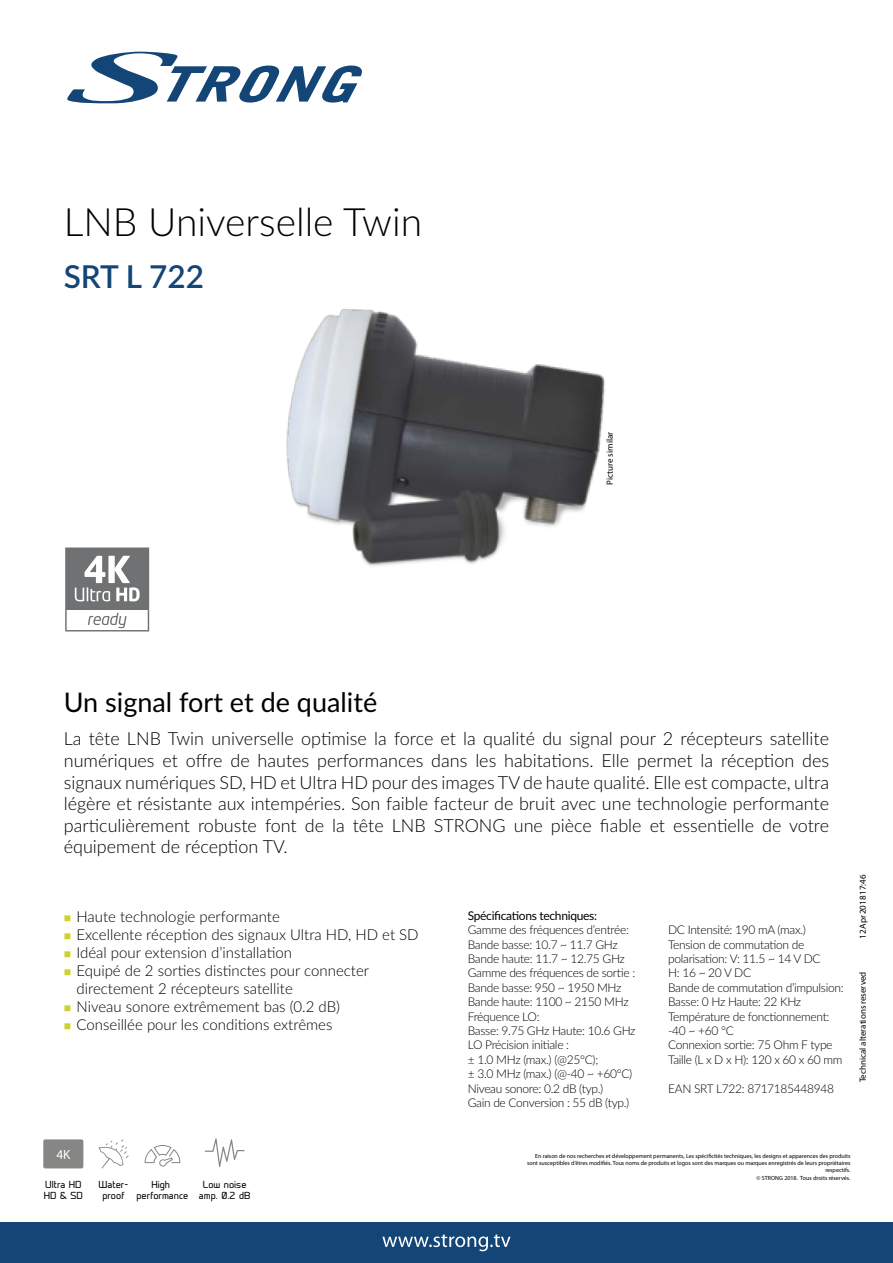
<style>
.page{position:relative;width:893px;height:1263px;background:#fff}
.page>*{position:absolute;margin:0;border:0;box-sizing:border-box;transform-origin:0 0}
.t1{font:300 39px "Lato";color:#000}
.t2{font:600 31.5px "Lato";color:#144577}
.t3{font:27px "Lato";color:#000}
.t4{font:300 18px/21.6px "Lato";color:#000;text-align:justify}
.t5{font:300 15px/18px "Lato";color:#000}
.t6{font:13.35px "Myriad Pro";color:#fff}
.t7{font:300 12px/14.4px "Lato";letter-spacing:-.025em;color:#000}
.t8{font:12px "Lato";letter-spacing:-.025em;color:#000}
.t9{font:9.45px/11.4px "Prime";color:#000;text-align:center}
.t10{font:9px "Myriad Pro";color:#000}
.t11{font:6px/7.2px "Myriad Pro";color:#000;text-align:right}
</style>
<div class="page">
<div style="left:0;top:1222px;width:893px;height:41px;background:#144577"></div>
<svg style="left:382px;top:1234px;width:129px;height:17px"></svg>
<svg style="left:67px;top:52px;width:295px;height:52px"></svg>
<img style="left:286px;top:309px;width:319px;height:257px">
<svg style="left:65px;top:547px;width:84px;height:84px"></svg>
<div style="left:43px;top:1139px;width:40px;height:29px;background:#868685;border-radius:2px"></div>
<svg style="left:205px;top:1138px;width:40px;height:29px"></svg>
<svg style="left:98px;top:1139px;width:31px;height:29px"></svg>
<svg style="left:144px;top:1145px;width:37px;height:22px"></svg>
<h1 class="t1" style="left:64px;top:194px;width:360px">LNB Universelle Twin</h1>
<h2 class="t2" style="left:64px;top:259px;width:142px">SRT L 722</h2>
<p class="t10" style="left:606px;top:485px;width:54px;rotate:-90deg">Picture similar</p>
<h3 class="t3" style="left:64px;top:692px;width:315px">Un signal fort et de qualité</h3>
<p class="t4" style="left:64px;top:727px;width:767px">La tête LNB Twin universelle optimise la force et la qualité du signal pour 2 récepteurs satellite numériques et offre de hautes performances dans les habitations. Elle permet la réception des signaux numériques SD, HD et Ultra HD pour des images TV de haute qualité. Elle est compacte, ultra légère et résistante aux intempéries. Son faible facteur de bruit avec une technologie performante particulièrement robuste font de la tête LNB STRONG une pièce fiable et essentielle de votre équipement de réception TV.</p>
<p class="t5" style="left:77px;top:907px;width:344px">Haute technologie performante<br>Excellente réception des signaux Ultra HD, HD et SD Idéal pour extension d’installation<br>Equipé de 2 sorties distinctes pour connecter directement 2 récepteurs satellite<br>Niveau sonore extrêmement bas (0.2 dB)<br>Conseillée pour les conditions extrêmes</p>
<p class="t8" style="left:468px;top:907px;width:131px">Spécifications techniques:</p>
<p class="t7" style="left:468px;top:922px;width:169px">Gamme des fréquences d’entrée:<br>Bande basse: 10.7 ~ 11.7 GHz<br>Bande haute: 11.7 ~ 12.75 GHz<br>Gamme des fréquences de sortie :<br>Bande basse: 950 ~ 1950 MHz<br>Bande haute: 1100 ~ 2150 MHz<br>Fréquence LO:<br>Basse: 9.75 GHz Haute: 10.6 GHz<br>LO Précision initiale :<br>± 1.0 MHz (max.) (@25°C);<br>± 3.0 MHz (max.) (@-40 ~ +60°C)<br>Niveau sonore: 0.2 dB (typ.)<br>Gain de Conversion : 55 dB (typ.)</p>
<p class="t7" style="left:668px;top:922px;width:177px">DC Intensité: 190 mA (max.)<br>Tension de commutation de polarisation: V: 11.5 ~ 14 V DC<br>H: 16 ~ 20 V DC<br>Bande de commutation d’impulsion:<br>Basse: 0 Hz Haute: 22 KHz<br>Température de fonctionnement: -40 ~ +60 °C<br>Connexion sortie: 75 Ohm F type<br>Taille (L x D x H): 120 x 60 x 60 mm</p>
<p class="t7" style="left:668px;top:1080px;width:168px">EAN SRT L722: 8717185448948</p>
<p class="t10" style="left:859px;top:939px;width:66px;rotate:-90deg">12 Apr 2018 17:46</p>
<p class="t10" style="left:859px;top:1082px;width:112px;rotate:-90deg">Technical alterations reserved</p>
<p class="t6" style="left:56px;top:1146px;width:15px">4K</p>
<p class="t9" style="left:44px;top:1180px;width:41px;text-align:left">Ultra HD<br>HD &amp; SD</p>
<p class="t9" style="left:99px;top:1179px;width:31px">Water&shy;proof</p>
<p class="t9" style="left:137px;top:1179px;width:53px">High performance</p>
<p class="t9" style="left:199px;top:1179px;width:53px">Low noise amp. 0.2 dB</p>
<p class="t11" style="left:527px;top:1153px;width:325px">En raison de nos recherches et développement permanents, Les spécificités techniques, les designs et apparences des produits sont susceptibles d’êtres modifiés. Tous noms de produits et logos sont des marques ou marques enregistrés de leurs propriétaires respectifs.<br>© STRONG 2018. Tous droits réservés.</p>
</div>
